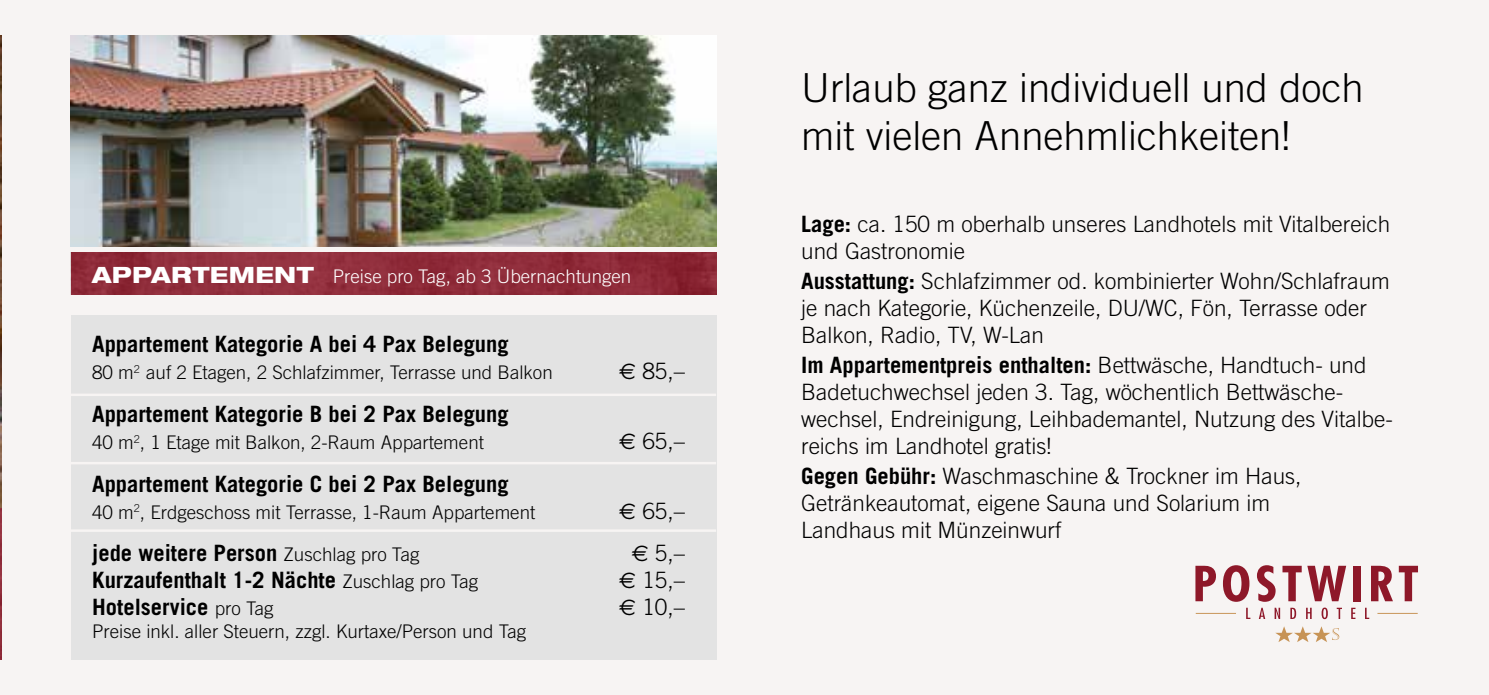
<style>
.page{position:relative;width:1489px;height:695px;background:#fff}
.page>*{position:absolute;margin:0;border:0;box-sizing:border-box;transform-origin:0 0}
.t1{font:300 40px/48px "Trade Gothic";color:#000}
.t2{font:300 22.5px/27px "Trade Gothic";color:#000}
.t3{font:700 22.5px "Trade Gothic";color:#000}
.t4{font:300 18.75px "Trade Gothic";color:#000}
.t5{font:300 18.75px "Trade Gothic";color:#fff}
.s1{font-family:"Helvetica Neue";font-weight:800;font-stretch:expanded;font-size:22.5px}
.s2{font-family:"Euro Sans";font-weight:400}
.s3{font-weight:300;font-size:18.75px}
.s4{font-weight:700}
</style>
<div class="page">
<div style="left:0;top:0;width:1488px;height:694px;background:#f7f4f3"></div>
<img style="left:0;top:35px;width:1px;height:473px">
<svg style="left:71px;top:294px;width:645px;height:1px"></svg>
<img style="left:71px;top:252px;width:645px;height:42px">
<img style="left:71px;top:35px;width:645px;height:211px">
<div style="left:71px;top:315px;width:645px;height:345px;background:#e3e3e3"></div>
<hr style="left:71px;top:393px;width:645px;height:3px;background:#f7f4f3">
<hr style="left:71px;top:462px;width:645px;height:2px;background:#f7f4f3">
<hr style="left:71px;top:529px;width:645px;height:2px;background:#f7f4f3">
<svg style="left:1398px;top:565px;width:19px;height:36px"></svg>
<svg style="left:1195px;top:565px;width:20px;height:36px"></svg>
<svg style="left:1222px;top:565px;width:27px;height:36px"></svg>
<svg style="left:1257px;top:565px;width:18px;height:36px"></svg>
<svg style="left:1282px;top:565px;width:19px;height:36px"></svg>
<svg style="left:1307px;top:565px;width:38px;height:36px"></svg>
<div style="left:1353px;top:565px;width:7px;height:36px;background:#8e1829"></div>
<svg style="left:1371px;top:565px;width:21px;height:36px"></svg>
<hr style="left:1195px;top:612px;width:40px;height:1px;background:#c79355">
<hr style="left:1377px;top:612px;width:40px;height:1px;background:#c79355">
<svg style="left:1246px;top:607px;width:4px;height:12px"></svg>
<svg style="left:1258px;top:607px;width:7px;height:12px"></svg>
<svg style="left:1274px;top:607px;width:5px;height:12px"></svg>
<svg style="left:1290px;top:607px;width:5px;height:12px"></svg>
<svg style="left:1306px;top:607px;width:5px;height:12px"></svg>
<svg style="left:1321px;top:607px;width:6px;height:12px"></svg>
<svg style="left:1323px;top:609px;width:2px;height:8px"></svg>
<svg style="left:1336px;top:607px;width:5px;height:12px"></svg>
<svg style="left:1351px;top:607px;width:4px;height:12px"></svg>
<svg style="left:1365px;top:607px;width:4px;height:12px"></svg>
<svg style="left:1275px;top:626px;width:64px;height:16px"></svg>
<img style="left:0;top:508px;width:1px;height:151px">
<p class="t5" style="left:92px;top:265px;width:540px"><span class="s1">APPARTEMENT</span> Preise pro Tag, ab 3 Übernachtungen</p>
<p class="t3" style="left:92px;top:330px;width:418px">Appartement Kategorie A bei 4 Pax Belegung</p>
<p class="t4" style="left:92px;top:361px;width:462px">80 m<sup>2</sup> auf 2 Etagen, 2 Schlafzimmer, Terrasse und Balkon</p>
<p class="t2" style="left:619px;top:357px;width:67px"><span class="s2">€</span> 85,–</p>
<p class="t3" style="left:92px;top:400px;width:418px">Appartement Kategorie B bei 2 Pax Belegung</p>
<p class="t4" style="left:92px;top:431px;width:393px">40 m<sup>2</sup>, 1 Etage mit Balkon, 2-Raum Appartement</p>
<p class="t2" style="left:619px;top:427px;width:67px"><span class="s2">€</span> 65,–</p>
<p class="t3" style="left:92px;top:469px;width:418px">Appartement Kategorie C bei 2 Pax Belegung</p>
<p class="t4" style="left:92px;top:500px;width:444px">40 m<sup>2</sup>, Erdgeschoss mit Terrasse, 1-Raum Appartement</p>
<p class="t2" style="left:619px;top:496px;width:67px"><span class="s2">€</span> 65,–</p>
<p class="t3" style="left:92px;top:539px;width:329px">jede weitere Person <span class="s3">Zuschlag pro Tag</span></p>
<p class="t2" style="left:631px;top:539px;width:55px"><span class="s2">€</span> 5,–</p>
<p class="t3" style="left:92px;top:566px;width:387px">Kurzaufenthalt 1-2 Nächte <span class="s3">Zuschlag pro Tag</span></p>
<p class="t2" style="left:619px;top:566px;width:67px"><span class="s2">€</span> 15,–</p>
<p class="t3" style="left:92px;top:593px;width:183px">Hotelservice <span class="s3">pro Tag</span></p>
<p class="t2" style="left:619px;top:593px;width:67px"><span class="s2">€</span> 10,–</p>
<p class="t4" style="left:92px;top:619px;width:435px">Preise inkl. aller Steuern, zzgl. Kurtaxe/Person und Tag</p>
<h1 class="t1" style="left:801px;top:64px;width:564px">Urlaub ganz individuell und doch mit vielen Annehmlichkeiten!</h1>
<p class="t2" style="left:801px;top:210px;width:590px"><span class="s4">Lage:</span> ca. 150 m oberhalb unseres Landhotels mit Vitalbereich und Gastronomie</p>
<p class="t2" style="left:801px;top:267px;width:590px"><span class="s4">Ausstattung:</span> Schlafzimmer od. kombinierter Wohn/Schlafraum je nach Kategorie, Küchenzeile, DU/WC, Fön, Terrasse oder<br>Balkon, Radio, TV, W-Lan</p>
<p class="t2" style="left:801px;top:351px;width:593px"><span class="s4">Im Appartementpreis enthalten:</span> Bettwäsche, Handtuch- und Badetuchwechsel jeden 3. Tag, wöchentlich Bettwäsche&shy;wechsel, Endreinigung, Leihbademantel, Nutzung des Vitalbe&shy;reichs im Landhotel gratis!</p>
<p class="t2" style="left:801px;top:462px;width:502px"><span class="s4">Gegen Gebühr:</span> Waschmaschine &amp; Trockner im Haus,<br>Getränkeautomat, eigene Sauna und Solarium im<br>Landhaus mit Münzeinwurf</p>
</div>
